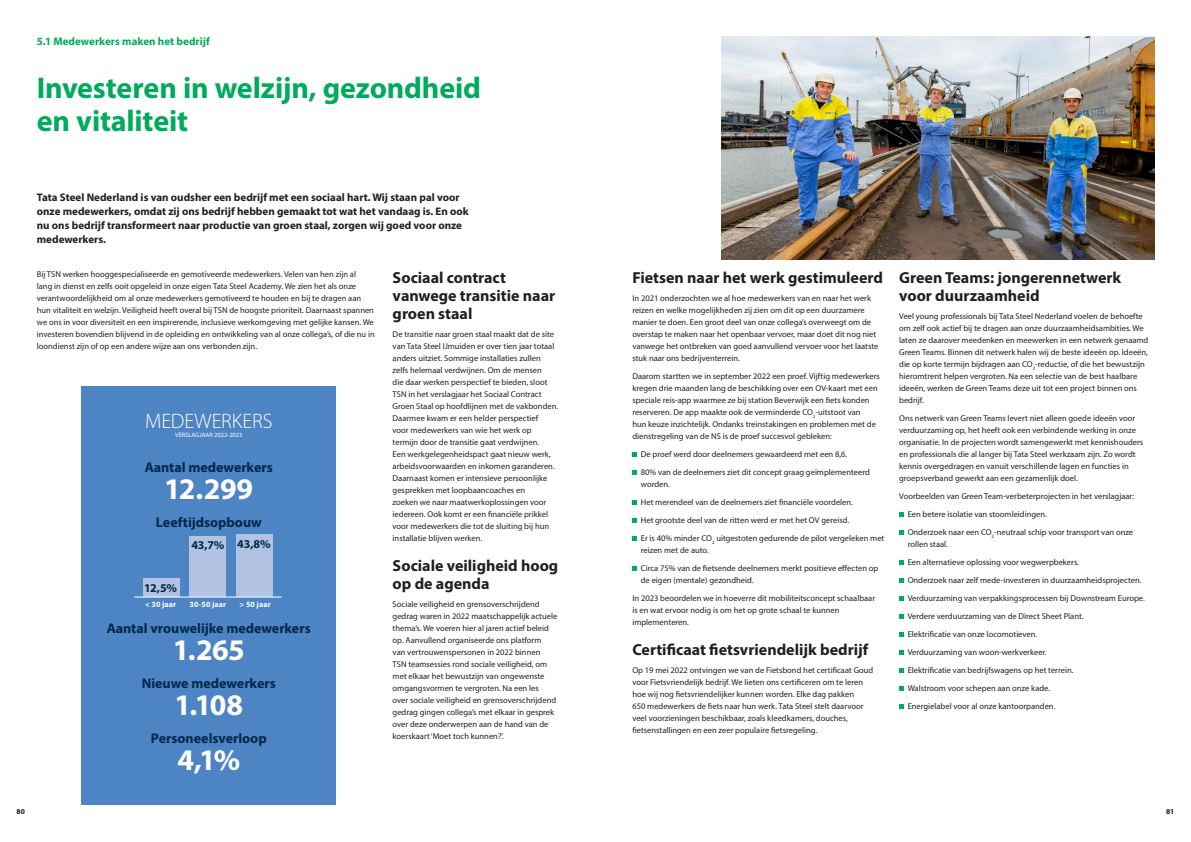
<style>
.page{position:relative;width:1191px;height:842px;background:#fff}
.page>*{position:absolute;margin:0;border:0;box-sizing:border-box;transform-origin:0 0}
.t1{font:700 30px "Myriad Pro";letter-spacing:-.005em;color:#00ab5b}
.t2{font:700 30px "Myriad Pro";letter-spacing:-.02em;color:#fff}
.t3{font:300 21px "Myriad Pro";color:#fff}
.t4{font:700 16px/18px "Myriad Pro";color:#231f20}
.t5{font:700 14px "Myriad Pro";color:#00284a}
.t6{font:700 12px "Myriad Pro";color:#00284a}
.t7{font:700 11px/14px "Myriad Pro";color:#231f20}
.t8{font:700 11px "Myriad Pro";letter-spacing:.005em;color:#00ab5b}
.t9{font:8.5px/12px "Myriad Pro";color:#231f20}
.t10{font:700 8px "Myriad Pro";letter-spacing:.015em;color:#fff}
.t11{font:700 7.5px "Myriad Pro";color:#231f20}
.t12{font:6.4px "Myriad Pro";color:#fff}
</style>
<div class="page">
<svg style="left:632px;top:453px;width:4px;height:4px"></svg>
<svg style="left:632px;top:471px;width:4px;height:4px"></svg>
<svg style="left:632px;top:501px;width:4px;height:4px"></svg>
<svg style="left:632px;top:519px;width:4px;height:4px"></svg>
<svg style="left:632px;top:537px;width:4px;height:4px"></svg>
<svg style="left:632px;top:567px;width:4px;height:4px"></svg>
<svg style="left:899px;top:513px;width:4px;height:4px"></svg>
<svg style="left:899px;top:531px;width:4px;height:4px"></svg>
<svg style="left:899px;top:561px;width:4px;height:4px"></svg>
<svg style="left:899px;top:579px;width:4px;height:4px"></svg>
<svg style="left:899px;top:597px;width:4px;height:4px"></svg>
<svg style="left:899px;top:615px;width:4px;height:4px"></svg>
<svg style="left:899px;top:633px;width:4px;height:4px"></svg>
<svg style="left:899px;top:651px;width:4px;height:4px"></svg>
<svg style="left:899px;top:669px;width:4px;height:4px"></svg>
<svg style="left:899px;top:687px;width:4px;height:4px"></svg>
<svg style="left:899px;top:705px;width:4px;height:4px"></svg>
<div style="left:81px;top:386px;width:255px;height:419px;background:#4d84c4"></div>
<div style="left:143px;top:578px;width:37px;height:19px;background:#b2c2e3"></div>
<div style="left:189px;top:536px;width:37px;height:61px;background:#b2c2e3"></div>
<div style="left:236px;top:534px;width:37px;height:63px;background:#b2c2e3"></div>
<hr style="left:134px;top:597px;width:148px;height:1px;background:#fff">
<img style="left:721px;top:37px;width:433px;height:222px">
<p class="t8" style="left:37px;top:34px;width:174px">5.1 Medewerkers maken het bedrijf</p>
<p class="t1" style="left:37px;top:69px;width:445px">Investeren in welzijn, gezondheid</p>
<p class="t1" style="left:37px;top:102px;width:153px">en vitaliteit</p>
<p class="t7" style="left:37px;top:190px;width:433px">Tata Steel Nederland is van oudsher een bedrijf met een sociaal hart. Wij staan pal voor onze medewerkers, omdat zij ons bedrijf hebben gemaakt tot wat het vandaag is. En ook nu ons bedrijf transformeert naar productie van groen staal, zorgen wij goed voor onze medewerkers.</p>
<p class="t9" style="left:37px;top:268px;width:339px">Bij TSN werken hooggespecialiseerde en gemotiveerde medewerkers. Velen van hen zijn al<br>lang in dienst en zelfs ooit opgeleid in onze eigen Tata Steel Academy. We zien het als onze verantwoordelijkheid om al onze medewerkers gemotiveerd te houden en bij te dragen aan hun vitaliteit en welzijn. Veiligheid heeft overal bij TSN de hoogste prioriteit. Daarnaast spannen we ons in voor diversiteit en een inspirerende, inclusieve werkomgeving met gelijke kansen. We investeren bovendien blijvend in de opleiding en ontwikkeling van al onze collega’s, of die nu in loondienst zijn of op een andere wijze aan ons verbonden zijn.</p>
<p class="t4" style="left:393px;top:268px;width:164px">Sociaal contract vanwege transitie naar groen staal</p>
<p class="t9" style="left:393px;top:328px;width:167px">De transitie naar groen staal maakt dat de site van Tata Steel IJmuiden er over tien jaar totaal anders uitziet. Sommige installaties zullen zelfs helemaal verdwijnen. Om de mensen<br>die daar werken perspectief te bieden, sloot TSN in het verslagjaar het Sociaal Contract Groen Staal op hoofdlijnen met de vakbonden.<br>Daarmee kwam er een helder perspectief<br>voor medewerkers van wie het werk op termijn door de transitie gaat verdwijnen.<br>Een werkgelegenheidspact gaat nieuw werk, arbeidsvoorwaarden en inkomen garanderen.<br>Daarnaast komen er intensieve persoonlijke gesprekken met loopbaancoaches en<br>zoeken we naar maatwerkoplossingen voor iedereen. Ook komt er een financiële prikkel voor medewerkers die tot de sluiting bij hun installatie blijven werken.</p>
<p class="t4" style="left:393px;top:556px;width:167px">Sociale veiligheid hoog op de agenda</p>
<p class="t9" style="left:393px;top:598px;width:166px">Sociale veiligheid en grensoverschrijdend gedrag waren in 2022 maatschappelijk actuele thema’s. We voeren hier al jaren actief beleid op. Aanvullend organiseerde ons platform<br>van vertrouwenspersonen in 2022 binnen<br>TSN teamsessies rond sociale veiligheid, om met elkaar het bewustzijn van ongewenste omgangsvormen te vergroten. Na een les<br>over sociale veiligheid en grensoverschrijdend gedrag gingen collega’s met elkaar in gesprek over deze onderwerpen aan de hand van de koerskaart ‘Moet toch kunnen?’.</p>
<p class="t3" style="left:145px;top:409px;width:129px">MEDEWERKERS</p>
<p class="t12" style="left:175px;top:431px;width:69px">VERSLAGJAAR 2022-2023</p>
<p class="t5" style="left:145px;top:458px;width:130px">Aantal medewerkers</p>
<p class="t2" style="left:164px;top:470px;width:90px">12.299</p>
<p class="t5" style="left:156px;top:513px;width:107px">Leeftijdsopbouw</p>
<p class="t6" style="left:191px;top:537px;width:35px">43,7%</p>
<p class="t6" style="left:237px;top:536px;width:35px">43,8%</p>
<p class="t6" style="left:144px;top:580px;width:34px">12,5%</p>
<p class="t10" style="left:145px;top:599px;width:33px">&lt; 30 jaar</p>
<p class="t10" style="left:190px;top:599px;width:38px">30-50 jaar</p>
<p class="t10" style="left:240px;top:599px;width:33px">&gt; 50 jaar</p>
<p class="t5" style="left:107px;top:619px;width:205px">Aantal vrouwelijke medewerkers</p>
<p class="t2" style="left:173px;top:631px;width:74px">1.265</p>
<p class="t5" style="left:142px;top:674px;width:136px">Nieuwe medewerkers</p>
<p class="t2" style="left:174px;top:686px;width:70px">1.108</p>
<p class="t5" style="left:151px;top:729px;width:117px">Personeelsverloop</p>
<p class="t2" style="left:177px;top:741px;width:64px">4,1%</p>
<p class="t4" style="left:632px;top:268px;width:252px">Fietsen naar het werk gestimuleerd</p>
<p class="t9" style="left:632px;top:292px;width:248px">In 2021 onderzochten we al hoe medewerkers van en naar het werk reizen en welke mogelijkheden zij zien om dit op een duurzamere manier te doen. Een groot deel van onze collega’s overweegt om de overstap te maken naar het openbaar vervoer, maar doet dit nog niet vanwege het ontbreken van goed aanvullend vervoer voor het laatste stuk naar ons bedrijventerrein.</p>
<p class="t9" style="left:632px;top:370px;width:249px">Daarom startten we in september 2022 een proef. Vijftig medewerkers kregen drie maanden lang de beschikking over een OV-kaart met een speciale reis-app waarmee ze bij station Beverwijk een fiets konden reserveren. De app maakte ook de verminderde CO<sub>2</sub>-uitstoot van<br>hun keuze inzichtelijk. Ondanks treinstakingen en problemen met de dienstregeling van de NS is de proef succesvol gebleken:</p>
<p class="t9" style="left:641px;top:448px;width:208px">De proef werd door deelnemers gewaardeerd met een 8,6.</p>
<p class="t9" style="left:641px;top:466px;width:231px">80% van de deelnemers ziet dit concept graag geïmplementeerd</p>
<p class="t9" style="left:641px;top:478px;width:31px">worden.</p>
<p class="t9" style="left:641px;top:496px;width:214px">Het merendeel van de deelnemers ziet financiële voordelen.</p>
<p class="t9" style="left:641px;top:514px;width:210px">Het grootste deel van de ritten werd er met het OV gereisd.</p>
<p class="t9" style="left:641px;top:532px;width:245px">Er is 40% minder CO<sub>2</sub> uitgestoten gedurende de pilot vergeleken met</p>
<p class="t9" style="left:641px;top:544px;width:69px">reizen met de auto.</p>
<p class="t9" style="left:641px;top:562px;width:239px">Circa 75% van de fietsende deelnemers merkt positieve effecten op</p>
<p class="t9" style="left:641px;top:574px;width:114px">de eigen (mentale) gezondheid.</p>
<p class="t9" style="left:632px;top:592px;width:244px">In 2023 beoordelen we in hoeverre dit mobiliteitsconcept schaalbaar is en wat ervoor nodig is om het op grote schaal te kunnen implementeren.</p>
<p class="t4" style="left:632px;top:640px;width:237px">Certificaat fietsvriendelijk bedrijf</p>
<p class="t9" style="left:632px;top:664px;width:242px">Op 19 mei 2022 ontvingen we van de Fietsbond het certificaat Goud voor Fietsvriendelijk bedrijf. We lieten ons certificeren om te leren hoe wij nog fietsvriendelijker kunnen worden. Elke dag pakken<br>650 medewerkers de fiets naar hun werk. Tata Steel stelt daarvoor veel voorzieningen beschikbaar, zoals kleedkamers, douches, fietsenstallingen en een zeer populaire fietsregeling.</p>
<p class="t4" style="left:899px;top:268px;width:223px">Green Teams: jongerennetwerk voor duurzaamheid</p>
<p class="t9" style="left:899px;top:310px;width:251px">Veel young professionals bij Tata Steel Nederland voelen de behoefte om zelf ook actief bij te dragen aan onze duurzaamheidsambities. We laten ze daarover meedenken en meewerken in een netwerk genaamd Green Teams. Binnen dit netwerk halen wij de beste ideeën op. Ideeën, die op korte termijn bijdragen aan CO<sub>2</sub>-reductie, of die het bewustzijn hieromtrent helpen vergroten. Na een selectie van de best haalbare ideeën, werken de Green Teams deze uit tot een project binnen ons bedrijf.</p>
<p class="t9" style="left:899px;top:412px;width:245px">Ons netwerk van Green Teams levert niet alleen goede ideeën voor verduurzaming op, het heeft ook een verbindende werking in onze organisatie. In de projecten wordt samengewerkt met kennishouders en professionals die al langer bij Tata Steel werkzaam zijn. Zo wordt kennis overgedragen en vanuit verschillende lagen en functies in groepsverband gewerkt aan een gezamenlijk doel.</p>
<p class="t9" style="left:899px;top:490px;width:236px">Voorbeelden van Green Team-verbeterprojecten in het verslagjaar:</p>
<p class="t9" style="left:907px;top:508px;width:141px">Een betere isolatie van stoomleidingen.</p>
<p class="t9" style="left:907px;top:526px;width:227px">Onderzoek naar een CO<sub>2</sub>-neutraal schip voor transport van onze</p>
<p class="t9" style="left:907px;top:538px;width:42px">rollen staal.</p>
<p class="t9" style="left:907px;top:556px;width:173px">Een alternatieve oplossing voor wegwerpbekers.</p>
<p class="t9" style="left:907px;top:574px;width:235px">Onderzoek naar zelf mede-investeren in duurzaamheidsprojecten.</p>
<p class="t9" style="left:907px;top:592px;width:239px">Verduurzaming van verpakkingsprocessen bij Downstream Europe.</p>
<p class="t9" style="left:907px;top:610px;width:177px">Verdere verduurzaming van de Direct Sheet Plant.</p>
<p class="t9" style="left:907px;top:628px;width:131px">Elektrificatie van onze locomotieven.</p>
<p class="t9" style="left:907px;top:646px;width:140px">Verduurzaming van woon-werkverkeer.</p>
<p class="t9" style="left:907px;top:664px;width:167px">Elektrificatie van bedrijfswagens op het terrein.</p>
<p class="t9" style="left:907px;top:682px;width:144px">Walstroom voor schepen aan onze kade.</p>
<p class="t9" style="left:907px;top:700px;width:149px">Energielabel voor al onze kantoorpanden.</p>
<p class="t11" style="left:16px;top:806px;width:10px">80</p>
<p class="t11" style="left:1166px;top:806px;width:10px">81</p>
</div>
